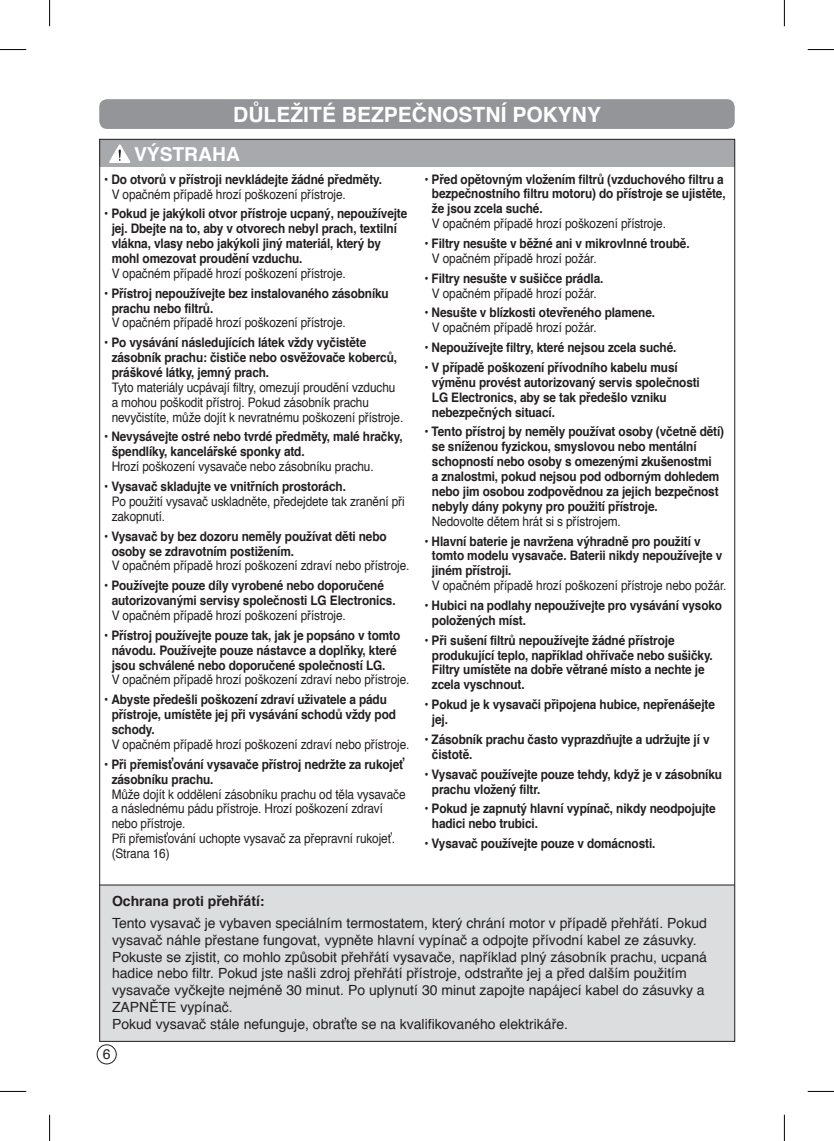
<style>
.page{position:relative;width:834px;height:1141px;background:#fff}
.page>*{position:absolute;margin:0;border:0;box-sizing:border-box;transform-origin:0 0}
.t1{font:700 21px "Helvetica";color:#fff}
.t2{font:700 19.25px "Helvetica";color:#fff}
.t3{font:14px/16.8px "Helvetica";color:#231f20}
.t4{font:700 14px "Helvetica";color:#231f20}
.t5{font:700 13.12px/14.9px "Helvetica";letter-spacing:-.01em;color:#231f20;scale:.9 1}
.t6{font:13.12px/14.9px "Helvetica";letter-spacing:-.01em;color:#231f20;scale:.9 1}
.s1{font-weight:400}
.s2{font-weight:700}
</style>
<div class="page">
<div style="left:97px;top:1044px;width:20px;height:20px;border:1px solid #231f20;border-radius:50%"></div>
<div style="left:99px;top:139px;width:636px;height:27px;background:#a8a9ad"></div>
<div style="left:99px;top:885px;width:635px;height:156px;background:#dcdddf"></div>
<hr style="left:99px;top:884px;width:635px;height:1px;background:#231f20">
<svg style="left:109px;top:144px;width:21px;height:19px"></svg>
<div style="left:99px;top:99px;width:635px;height:30px;background:#939598;border-radius:8px"></div>
<svg style="left:0;top:49px;width:26px;height:1px"></svg>
<svg style="left:807px;top:49px;width:26px;height:1px"></svg>
<svg style="left:0;top:1091px;width:26px;height:1px"></svg>
<svg style="left:807px;top:1091px;width:26px;height:1px"></svg>
<svg style="left:49px;top:0;width:1px;height:26px"></svg>
<svg style="left:49px;top:1115px;width:1px;height:26px"></svg>
<svg style="left:783px;top:0;width:1px;height:26px"></svg>
<svg style="left:783px;top:1115px;width:1px;height:26px"></svg>
<h1 class="t1" style="left:233px;top:97px;width:369px">DŮLEŽITÉ BEZPEČNOSTNÍ POKYNY</h1>
<h2 class="t2" style="left:134px;top:138px;width:107px">VÝSTRAHA</h2>
<p class="t5" style="left:112px;top:172px;width:302px;text-indent:-7px"><span class="s1">•</span> Do otvorů v přístroji nevkládejte žádné předměty.<br><span class="s1">V opačném případě hrozí poškození přístroje.</span></p>
<p class="t5" style="left:112px;top:206px;width:330px;text-indent:-7px"><span class="s1">•</span> Pokud je jakýkoli otvor přístroje ucpaný, nepoužívejte jej. Dbejte na to, aby v otvorech nebyl prach, textilní vlákna, vlasy nebo jakýkoli jiný materiál, který by mohl omezovat proudění vzduchu.</p>
<p class="t6" style="left:112px;top:266px;width:261px">V opačném případě hrozí poškození přístroje.</p>
<p class="t5" style="left:112px;top:286px;width:309px;text-indent:-7px"><span class="s1">•</span> Přístroj nepoužívejte bez instalovaného zásobníku prachu nebo filtrů.</p>
<p class="t6" style="left:112px;top:316px;width:261px">V opačném případě hrozí poškození přístroje.</p>
<p class="t5" style="left:112px;top:335px;width:318px;text-indent:-7px"><span class="s1">•</span> Po vysávání následujících látek vždy vyčistěte zásobník prachu: čističe nebo osvěžovače koberců, práškové látky, jemný prach.</p>
<p class="t6" style="left:112px;top:380px;width:325px">Tyto materiály ucpávají filtry, omezují proudění vzduchu a mohou poškodit přístroj. Pokud zásobník prachu nevyčistíte, může dojít k nevratnému poškození přístroje.</p>
<p class="t5" style="left:112px;top:430px;width:325px;text-indent:-7px"><span class="s1">•</span> Nevysávejte ostré nebo tvrdé předměty, malé hračky, špendlíky, kancelářské sponky atd.</p>
<p class="t6" style="left:112px;top:460px;width:292px">Hrozí poškození vysavače nebo zásobníku prachu.</p>
<p class="t6" style="left:112px;top:479px;width:327px;text-indent:-7px">• <span class="s2">Vysavač skladujte ve vnitřních prostorách.<br></span>Po použití vysavač uskladněte, předejdete tak zranění při zakopnutí.</p>
<p class="t5" style="left:112px;top:529px;width:307px;text-indent:-7px"><span class="s1">•</span> Vysavač by bez dozoru neměly používat děti nebo osoby se zdravotním postižením.</p>
<p class="t6" style="left:112px;top:559px;width:332px">V opačném případě hrozí poškození zdraví nebo přístroje.</p>
<p class="t5" style="left:112px;top:578px;width:317px;text-indent:-7px"><span class="s1">•</span> Používejte pouze díly vyrobené nebo doporučené autorizovanými servisy společnosti LG Electronics.</p>
<p class="t6" style="left:112px;top:608px;width:261px">V opačném případě hrozí poškození přístroje.</p>
<p class="t5" style="left:104px;top:628px;width:330px;text-align:center"><span class="s1">•</span> Přístroj používejte pouze tak, jak je popsáno v tomto návodu. Používejte pouze nástavce a doplňky, které jsou schválené nebo doporučené společností LG.</p>
<p class="t6" style="left:112px;top:673px;width:332px">V opačném případě hrozí poškození zdraví nebo přístroje.</p>
<p class="t5" style="left:112px;top:692px;width:317px;text-indent:-7px"><span class="s1">•</span> Abyste předešli poškození zdraví uživatele a pádu přístroje, umístěte jej při vysávání schodů vždy pod schody.</p>
<p class="t6" style="left:112px;top:737px;width:332px">V opačném případě hrozí poškození zdraví nebo přístroje.</p>
<p class="t5" style="left:112px;top:757px;width:327px;text-indent:-7px"><span class="s1">•</span> Při přemisťování vysavače přístroj nedržte za rukojeť zásobníku prachu.</p>
<p class="t6" style="left:112px;top:787px;width:328px">Může dojít k oddělení zásobníku prachu od těla vysavače a následnému pádu přístroje. Hrozí poškození zdraví nebo přístroje.<br>Při přemisťování uchopte vysavač za přepravní rukojeť. (Strana 16)</p>
<p class="t5" style="left:432px;top:172px;width:328px;text-indent:-7px"><span class="s1">•</span> Před opětovným vložením filtrů (vzduchového filtru a bezpečnostního filtru motoru) do přístroje se ujistěte, že jsou zcela suché.</p>
<p class="t6" style="left:432px;top:217px;width:261px">V opačném případě hrozí poškození přístroje.</p>
<p class="t5" style="left:432px;top:236px;width:288px;text-indent:-7px"><span class="s1">•</span> Filtry nesušte v běžné ani v mikrovlnné troubě.<br><span class="s1">V opačném případě hrozí požár.</span></p>
<p class="t5" style="left:424px;top:271px;width:200px;text-align:center"><span class="s1">•</span> Filtry nesušte v sušičce prádla.<br><span class="s1">V opačném případě hrozí požár.</span></p>
<p class="t5" style="left:432px;top:306px;width:249px;text-indent:-7px"><span class="s1">•</span> Nesušte v blízkosti otevřeného plamene.<br><span class="s1">V opačném případě hrozí požár.</span></p>
<p class="t5" style="left:424px;top:340px;width:281px"><span class="s1">•</span> Nepoužívejte filtry, které nejsou zcela suché.</p>
<p class="t5" style="left:432px;top:360px;width:299px;text-indent:-7px"><span class="s1">•</span> V případě poškození přívodního kabelu musí výměnu provést autorizovaný servis společnosti LG Electronics, aby se tak předešlo vzniku nebezpečných situací.</p>
<p class="t5" style="left:432px;top:425px;width:326px;text-indent:-7px"><span class="s1">•</span> Tento přístroj by neměly používat osoby (včetně dětí) se sníženou fyzickou, smyslovou nebo mentální schopností nebo osoby s omezenými zkušenostmi<br>a znalostmi, pokud nejsou pod odborným dohledem nebo jim osobou zodpovědnou za jejich bezpečnost nebyly dány pokyny pro použití přístroje.</p>
<p class="t6" style="left:432px;top:514px;width:211px">Nedovolte dětem hrát si s přístrojem.</p>
<p class="t5" style="left:432px;top:534px;width:324px;text-indent:-7px"><span class="s1">•</span> Hlavní baterie je navržena výhradně pro použití v tomto modelu vysavače. Baterii nikdy nepoužívejte v jiném přístroji.</p>
<p class="t6" style="left:432px;top:578px;width:329px">V opačném případě hrozí poškození přístroje nebo požár.</p>
<p class="t5" style="left:432px;top:598px;width:324px;text-indent:-7px"><span class="s1">•</span> Hubici na podlahy nepoužívejte pro vysávání vysoko položených míst.</p>
<p class="t5" style="left:432px;top:633px;width:313px;text-indent:-7px"><span class="s1">•</span> Při sušení filtrů nepoužívejte žádné přístroje produkující teplo, například ohřívače nebo sušičky.<br>Filtry umístěte na dobře větrané místo a nechte je zcela vyschnout.</p>
<p class="t5" style="left:432px;top:697px;width:316px;text-indent:-7px"><span class="s1">•</span> Pokud je k vysavači připojena hubice, nepřenášejte jej.</p>
<p class="t5" style="left:432px;top:732px;width:310px;text-indent:-7px"><span class="s1">•</span> Zásobník prachu často vyprazdňujte a udržujte jí v čistotě.</p>
<p class="t5" style="left:432px;top:767px;width:324px;text-indent:-7px"><span class="s1">•</span> Vysavač používejte pouze tehdy, když je v zásobníku prachu vložený filtr.</p>
<p class="t5" style="left:432px;top:801px;width:316px;text-indent:-7px"><span class="s1">•</span> Pokud je zapnutý hlavní vypínač, nikdy neodpojujte hadici nebo trubici.</p>
<p class="t5" style="left:424px;top:836px;width:258px"><span class="s1">•</span> Vysavač používejte pouze v domácnosti.</p>
<p class="t4" style="left:112px;top:890px;width:154px">Ochrana proti přehřátí:</p>
<p class="t3" style="left:112px;top:915px;width:596px">Tento vysavač je vybaven speciálním termostatem, který chrání motor v případě přehřátí. Pokud vysavač náhle přestane fungovat, vypněte hlavní vypínač a odpojte přívodní kabel ze zásuvky.<br>Pokuste se zjistit, co mohlo způsobit přehřátí vysavače, například plný zásobník prachu, ucpaná hadice nebo filtr. Pokud jste našli zdroj přehřátí přístroje, odstraňte jej a před dalším použitím vysavače vyčkejte nejméně 30 minut. Po uplynutí 30 minut zapojte napájecí kabel do zásuvky a ZAPNĚTE vypínač.<br>Pokud vysavač stále nefunguje, obraťte se na kvalifikovaného elektrikáře.</p>
<p class="t3" style="left:103px;top:1046px;width:9px">6</p>
</div>
